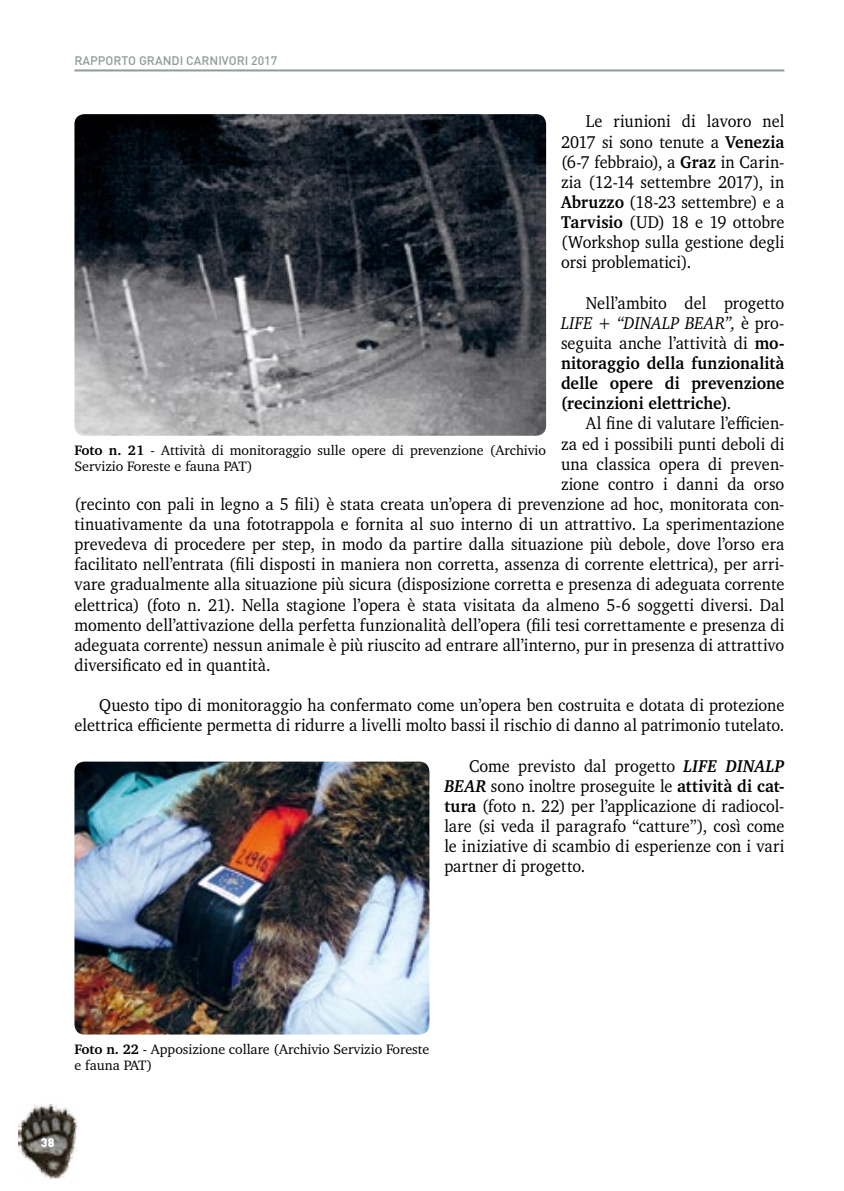
<style>
.page{position:relative;width:844px;height:1191px;background:#fff}
.page>*{position:absolute;margin:0;border:0;box-sizing:border-box;transform-origin:0 0}
.t1{font:17.5px/20.1px "Charter BT Pro";letter-spacing:.005em;color:#000;text-align:justify;scale:.93 1}
.t2{font:700 17.5px/20.1px "Charter BT Pro";letter-spacing:.01em;color:#000;text-align:justify;scale:.93 1}
.t3{font:14px/15.8px "Charter BT Pro";color:#000}
.t4{font:500 12.25px "DIN";color:#8e9b9a}
.t5{font:900 12.25px "DIN";color:#fff}
.s1{font-weight:700}
.s2{font-weight:400}
.s3{font-weight:400;font-style:italic}
.s4{font-weight:700;font-style:italic}
</style>
<div class="page">
<img style="left:18px;top:1104px;width:60px;height:75px">
<hr style="left:74px;top:69px;width:710px;height:2px;background:#8e9b9a">
<img style="left:74px;top:114px;width:472px;height:322px">
<img style="left:74px;top:761px;width:355px;height:273px">
<p class="t4" style="left:74px;top:52px;width:204px">RAPPORTO GRANDI CARNIVORI 2017</p>
<p class="t1" style="left:561px;top:111px;width:242px;text-indent:25px">Le riunioni di lavoro nel 2017 si sono tenute a <span class="s1">Venezia </span>(6-7 febbraio), a <span class="s1">Graz</span> in Carin&shy;zia (12-14 settembre 2017), in <span class="s1">Abruzzo</span> (18-23 settembre) e a <span class="s1">Tarvisio</span> (UD) 18 e 19 ottobre (Workshop sulla gestione degli orsi problematici).</p>
<p class="t2" style="left:561px;top:292px;width:242px;text-indent:25px"><span class="s2">Nell’ambito del progetto </span><span class="s3">LIFE + “DINALP BEAR”,</span> <span class="s2">è pro&shy;seguita anche l’attività di</span> mo&shy;nitoraggio della funzionalità delle opere di prevenzione (recinzioni elettriche)<span class="s2">.</span></p>
<p class="t1" style="left:585px;top:413px;width:215px">Al fine di valutare l’efficien-</p>
<p class="t1" style="left:561px;top:433px;width:242px">za ed i possibili punti deboli di</p>
<p class="t1" style="left:561px;top:453px;width:242px">una classica opera di preven-</p>
<p class="t1" style="left:561px;top:473px;width:242px">zione contro i danni da orso</p>
<p class="t1" style="left:74px;top:494px;width:764px">(recinto con pali in legno a 5 fili) è stata creata un’opera di prevenzione ad hoc, monitorata con-</p>
<p class="t1" style="left:74px;top:514px;width:764px">tinuativamente da una fototrappola e fornita al suo interno di un attrattivo. La sperimentazione</p>
<p class="t1" style="left:74px;top:534px;width:764px">prevedeva di procedere per step, in modo da partire dalla situazione più debole, dove l’orso era</p>
<p class="t1" style="left:74px;top:554px;width:764px">facilitato nell’entrata (fili disposti in maniera non corretta, assenza di corrente elettrica), per arri-</p>
<p class="t1" style="left:74px;top:574px;width:764px">vare gradualmente alla situazione più sicura (disposizione corretta e presenza di adeguata corrente</p>
<p class="t1" style="left:74px;top:594px;width:764px">elettrica) (foto n. 21). Nella stagione l’opera è stata visitata da almeno 5-6 soggetti diversi. Dal</p>
<p class="t1" style="left:74px;top:614px;width:764px">momento dell’attivazione della perfetta funzionalità dell’opera (fili tesi correttamente e presenza di</p>
<p class="t1" style="left:74px;top:634px;width:764px">adeguata corrente) nessun animale è più riuscito ad entrare all’interno, pur in presenza di attrattivo</p>
<p class="t1" style="left:74px;top:655px;width:212px">diversificato ed in quantità.</p>
<p class="t1" style="left:74px;top:695px;width:764px;text-align:right">Questo tipo di monitoraggio ha confermato come un’opera ben costruita e dotata di protezione elettrica efficiente permetta di ridurre a livelli molto bassi il rischio di danno al patrimonio tutelato.</p>
<p class="t1" style="left:444px;top:755px;width:367px;text-indent:25px">Come previsto dal progetto <span class="s4">LIFE DINALP BEAR</span> sono inoltre proseguite le <span class="s1">attività di cat&shy;tura</span> (foto n. 22) per l’applicazione di radiocol&shy;lare (si veda il paragrafo “catture”), così come le iniziative di scambio di esperienze con i vari partner di progetto.</p>
<p class="t3" style="left:74px;top:442px;width:473px"><span class="s1">Foto n. 21</span> - Attività di monitoraggio sulle opere di prevenzione (Archivio<br>Servizio Foreste e fauna PAT)</p>
<p class="t3" style="left:74px;top:1041px;width:356px"><span class="s1">Foto n. 22</span> - Apposizione collare (Archivio Servizio Foreste e fauna PAT)</p>
<p class="t5" style="left:41px;top:1134px;width:15px">38</p>
</div>
